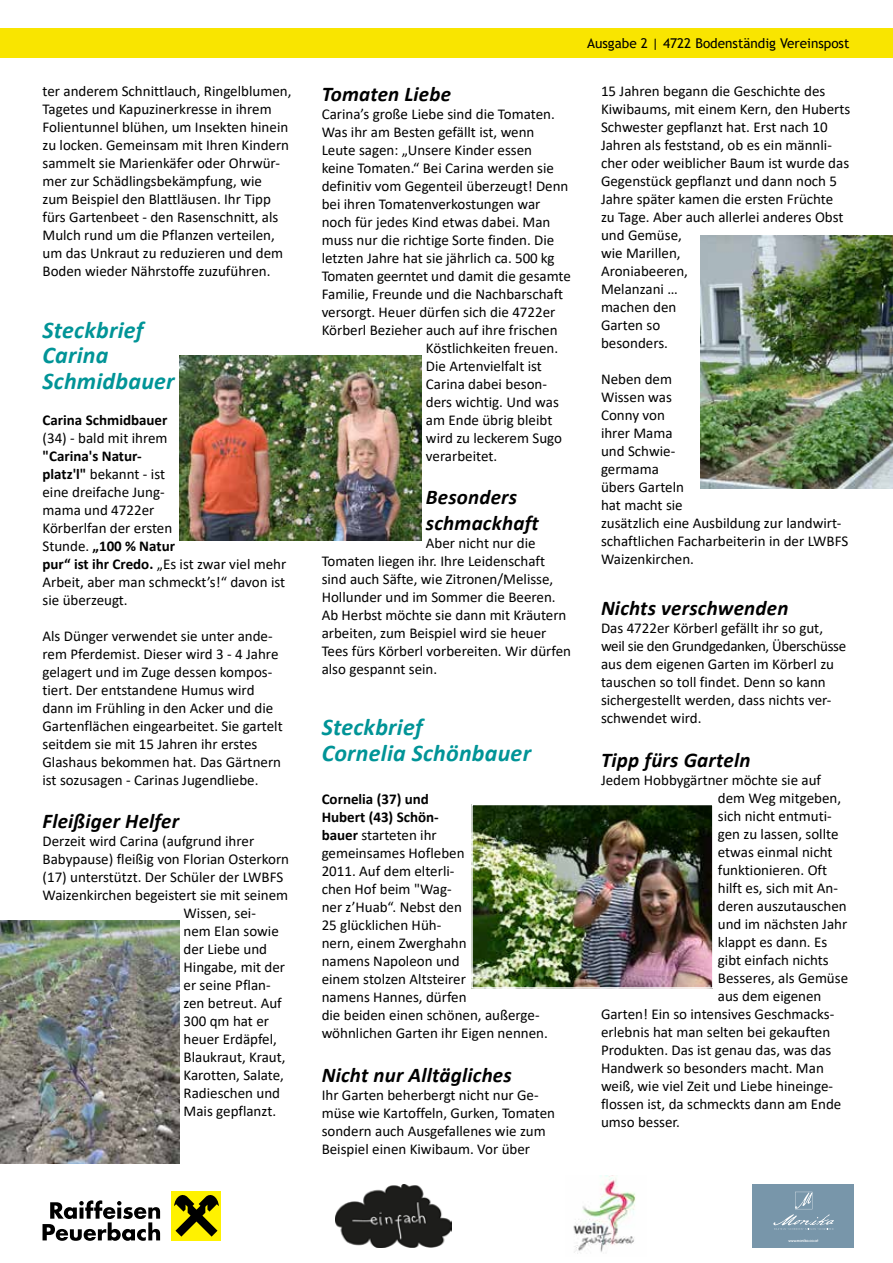
<style>
.page{position:relative;width:893px;height:1263px;background:#fff}
.page>*{position:absolute;margin:0;border:0;box-sizing:border-box;transform-origin:0 0}
.t1{font:italic 700 24px/25.5px "Calibri";letter-spacing:.01em;color:#009497}
.t2{font:italic 700 21px/25.5px "Calibri";letter-spacing:.01em;color:#000}
.t3{font:15px/18px "Calibri";color:#000}
.t4{font:700 15px "Calibri";color:#000}
.t5{font:13.5px "Trebuchet MS";color:#000}
.t6{font:700 4.35px "Champagne&Limousines";letter-spacing:-.02em;color:#fff}
.s1{font-weight:700}
</style>
<div class="page">
<div style="left:0;top:28px;width:893px;height:30px;background:#f9e500"></div>
<img style="left:474px;top:807px;width:237px;height:179px">
<div style="left:471px;top:804px;width:243px;height:185px;border:2px solid #fff"></div>
<img style="left:179px;top:355px;width:243px;height:185px">
<img style="left:1px;top:921px;width:178px;height:242px">
<img style="left:701px;top:236px;width:192px;height:252px">
<div style="left:172px;top:1191px;width:49px;height:49px;background:#fff200"></div>
<svg style="left:43px;top:1200px;width:117px;height:41px"></svg>
<svg style="left:174px;top:1195px;width:45px;height:41px"></svg>
<img style="left:335px;top:1184px;width:116px;height:64px">
<img style="left:573px;top:1175px;width:63px;height:79px">
<div style="left:753px;top:1184px;width:101px;height:64px;background:#7896aa"></div>
<svg style="left:773px;top:1192px;width:61px;height:38px"></svg>
<p class="t3" style="left:43px;top:82px;width:250px">ter anderem Schnittlauch, Ringelblumen, Tagetes und Kapuzinerkresse in ihrem Folientunnel blühen, um Insekten hinein zu locken. Gemeinsam mit Ihren Kindern sammelt sie Marienkäfer oder Ohrwür&shy;mer zur Schädlingsbekämpfung, wie<br>zum Beispiel den Blattläusen. Ihr Tipp fürs Gartenbeet - den Rasenschnitt, als Mulch rund um die Pflanzen verteilen, um das Unkraut zu reduzieren und dem Boden wieder Nährstoffe zuzuführen.</p>
<h1 class="t1" style="left:43px;top:316px;width:134px">Steckbrief<br>Carina<br>Schmidbauer</h1>
<p class="t4" style="left:43px;top:409px;width:126px">Carina Schmidbauer</p>
<p class="t3" style="left:43px;top:428px;width:127px">(34) - bald mit ihrem</p>
<p class="t3" style="left:43px;top:446px;width:245px"><span class="s1">"Carina's Natur-<br>platz'l"</span> bekannt - ist<br>eine dreifache Jung-<br>mama und 4722er<br>Körberlfan der ersten<br>Stunde. <span class="s1">„100 % Natur<br>pur“ ist ihr Credo.</span> „Es ist zwar viel mehr<br>Arbeit, aber man schmeckt’s!“ davon ist sie überzeugt.</p>
<p class="t3" style="left:43px;top:626px;width:242px">Als Dünger verwendet sie unter ande&shy;rem Pferdemist. Dieser wird 3 - 4 Jahre gelagert und im Zuge dessen kompos&shy;tiert. Der entstandene Humus wird dann im Frühling in den Acker und die Gartenflächen eingearbeitet. Sie gartelt seitdem sie mit 15 Jahren ihr erstes Glashaus bekommen hat. Das Gärtnern ist sozusagen - Carinas Jugendliebe.</p>
<h2 class="t2" style="left:43px;top:808px;width:138px">Fleißiger Helfer</h2>
<p class="t3" style="left:43px;top:832px;width:213px">Derzeit wird Carina (aufgrund ihrer</p>
<p class="t3" style="left:43px;top:850px;width:248px">Babypause) fleißig von Florian Osterkorn</p>
<p class="t3" style="left:43px;top:868px;width:242px">(17) unterstützt. Der Schüler der LWBFS</p>
<p class="t3" style="left:43px;top:886px;width:247px">Waizenkirchen begeistert sie mit seinem</p>
<p class="t3" style="left:184px;top:904px;width:74px">Wissen, sei-</p>
<p class="t3" style="left:184px;top:922px;width:97px">nem Elan sowie</p>
<p class="t3" style="left:184px;top:940px;width:85px">der Liebe und</p>
<p class="t3" style="left:184px;top:958px;width:103px">Hingabe, mit der</p>
<p class="t3" style="left:184px;top:976px;width:89px">er seine Pflan-</p>
<p class="t3" style="left:184px;top:994px;width:100px">zen betreut. Auf</p>
<p class="t3" style="left:184px;top:1012px;width:87px">300 qm hat er</p>
<p class="t3" style="left:184px;top:1030px;width:95px">heuer Erdäpfel,</p>
<p class="t3" style="left:184px;top:1048px;width:103px">Blaukraut, Kraut,</p>
<p class="t3" style="left:184px;top:1066px;width:102px">Karotten, Salate,</p>
<p class="t3" style="left:184px;top:1084px;width:98px">Radieschen und</p>
<p class="t3" style="left:184px;top:1102px;width:94px">Mais gepflanzt.</p>
<h2 class="t2" style="left:322px;top:80px;width:131px">Tomaten Liebe</h2>
<p class="t3" style="left:322px;top:104px;width:235px">Carina’s große Liebe sind die Tomaten.</p>
<p class="t3" style="left:322px;top:122px;width:214px">Was ihr am Besten gefällt ist, wenn</p>
<p class="t3" style="left:322px;top:140px;width:212px">Leute sagen: „Unsere Kinder essen</p>
<p class="t3" style="left:322px;top:158px;width:234px">keine Tomaten.“ Bei Carina werden sie</p>
<p class="t3" style="left:322px;top:176px;width:248px">definitiv vom Gegenteil überzeugt! Denn</p>
<p class="t3" style="left:322px;top:194px;width:220px">bei ihren Tomatenverkostungen war</p>
<p class="t3" style="left:322px;top:212px;width:230px">noch für jedes Kind etwas dabei. Man</p>
<p class="t3" style="left:322px;top:230px;width:234px">muss nur die richtige Sorte finden. Die</p>
<p class="t3" style="left:322px;top:248px;width:234px">letzten Jahre hat sie jährlich ca. 500 kg</p>
<p class="t3" style="left:322px;top:266px;width:251px">Tomaten geerntet und damit die gesamte</p>
<p class="t3" style="left:322px;top:284px;width:243px">Familie, Freunde und die Nachbarschaft</p>
<p class="t3" style="left:322px;top:302px;width:235px">versorgt. Heuer dürfen sich die 4722er</p>
<p class="t3" style="left:322px;top:320px;width:237px">Körberl Bezieher auch auf ihre frischen</p>
<p class="t3" style="left:426px;top:338px;width:134px">Köstlichkeiten freuen.</p>
<p class="t3" style="left:426px;top:356px;width:118px">Die Artenvielfalt ist</p>
<p class="t3" style="left:426px;top:374px;width:123px">Carina dabei beson-</p>
<p class="t3" style="left:426px;top:392px;width:134px">ders wichtig. Und was</p>
<p class="t3" style="left:426px;top:410px;width:128px">am Ende übrig bleibt</p>
<p class="t3" style="left:426px;top:428px;width:138px">wird zu leckerem Sugo</p>
<p class="t3" style="left:426px;top:446px;width:73px">verarbeitet.</p>
<h2 class="t2" style="left:426px;top:484px;width:114px">Besonders schmackhaft</h2>
<p class="t3" style="left:322px;top:533px;width:251px;text-indent:104px">Aber nicht nur die Tomaten liegen ihr. Ihre Leidenschaft sind auch Säfte, wie Zitronen/Melisse, Hollunder und im Sommer die Beeren.<br>Ab Herbst möchte sie dann mit Kräutern arbeiten, zum Beispiel wird sie heuer Tees fürs Körberl vorbereiten. Wir dürfen also gespannt sein.</p>
<h1 class="t1" style="left:322px;top:714px;width:211px">Steckbrief<br>Cornelia Schönbauer</h1>
<p class="t3" style="left:322px;top:790px;width:228px"><span class="s1">Cornelia (37) und<br>Hubert (43) Schön-<br>bauer</span> starteten ihr<br>gemeinsames Hofleben<br>2011. Auf dem elterli-<br>chen Hof beim "Wag-<br>ner z’Huab“. Nebst den<br>25 glücklichen Hüh-<br>nern, einem Zwerghahn<br>namens Napoleon und<br>einem stolzen Altsteirer<br>namens Hannes, dürfen<br>die beiden einen schönen, außerge&shy;wöhnlichen Garten ihr Eigen nennen.</p>
<h2 class="t2" style="left:322px;top:1061px;width:192px">Nicht nur Alltägliches</h2>
<p class="t3" style="left:322px;top:1085px;width:235px">Ihr Garten beherbergt nicht nur Ge&shy;müse wie Kartoffeln, Gurken, Tomaten sondern auch Ausgefallenes wie zum Beispiel einen Kiwibaum. Vor über</p>
<p class="t5" style="left:587px;top:35px;width:264px">Ausgabe 2 | 4722 Bodenständig Vereinspost</p>
<p class="t3" style="left:601px;top:82px;width:251px">15 Jahren begann die Geschichte des<br>Kiwibaums, mit einem Kern, den Huberts<br>Schwester gepflanzt hat. Erst nach 10<br>Jahren als feststand, ob es ein männli&shy;cher oder weiblicher Baum ist wurde das<br>Gegenstück gepflanzt und dann noch 5<br>Jahre später kamen die ersten Früchte zu Tage. Aber auch allerlei anderes Obst und Gemüse,<br>wie Marillen,<br>Aroniabeeren,<br>Melanzani …<br>machen den<br>Garten so<br>besonders.</p>
<p class="t3" style="left:601px;top:370px;width:249px">Neben dem<br>Wissen was<br>Conny von<br>ihrer Mama<br>und Schwie-<br>germama<br>übers Garteln<br>hat macht sie<br>zusätzlich eine Ausbildung zur landwirt&shy;schaftlichen Facharbeiterin in der LWBFS<br>Waizenkirchen.</p>
<h2 class="t2" style="left:601px;top:595px;width:189px">Nichts verschwenden</h2>
<p class="t3" style="left:601px;top:619px;width:247px">Das 4722er Körberl gefällt ihr so gut, weil sie den Grundgedanken, Überschüsse aus dem eigenen Garten im Körberl zu tauschen so toll findet. Denn so kann sichergestellt werden, dass nichts ver&shy;schwendet wird.</p>
<h2 class="t2" style="left:601px;top:746px;width:151px">Tipp fürs Garteln</h2>
<p class="t3" style="left:601px;top:770px;width:222px">Jedem Hobbygärtner möchte sie auf</p>
<p class="t3" style="left:718px;top:788px;width:125px">dem Weg mitgeben,</p>
<p class="t3" style="left:718px;top:806px;width:115px">sich nicht entmuti-</p>
<p class="t3" style="left:718px;top:824px;width:122px">gen zu lassen, sollte</p>
<p class="t3" style="left:718px;top:842px;width:116px">etwas einmal nicht</p>
<p class="t3" style="left:718px;top:860px;width:111px">funktionieren. Oft</p>
<p class="t3" style="left:718px;top:878px;width:122px">hilft es, sich mit An-</p>
<p class="t3" style="left:718px;top:896px;width:130px">deren auszutauschen</p>
<p class="t3" style="left:718px;top:914px;width:131px">und im nächsten Jahr</p>
<p class="t3" style="left:718px;top:932px;width:111px">klappt es dann. Es</p>
<p class="t3" style="left:718px;top:950px;width:112px">gibt einfach nichts</p>
<p class="t3" style="left:718px;top:968px;width:132px">Besseres, als Gemüse</p>
<p class="t3" style="left:718px;top:986px;width:105px">aus dem eigenen</p>
<p class="t3" style="left:601px;top:1004px;width:235px">Garten! Ein so intensives Geschmacks-</p>
<p class="t3" style="left:601px;top:1022px;width:231px">erlebnis hat man selten bei gekauften</p>
<p class="t3" style="left:601px;top:1040px;width:232px">Produkten. Das ist genau das, was das</p>
<p class="t3" style="left:601px;top:1058px;width:224px">Handwerk so besonders macht. Man</p>
<p class="t3" style="left:601px;top:1076px;width:234px">weiß, wie viel Zeit und Liebe hineinge-</p>
<p class="t3" style="left:601px;top:1094px;width:242px">flossen ist, da schmeckts dann am Ende</p>
<p class="t3" style="left:601px;top:1112px;width:81px">umso besser.</p>
<p class="t6" style="left:789px;top:1238px;width:31px">www.monika.co.at</p>
</div>
